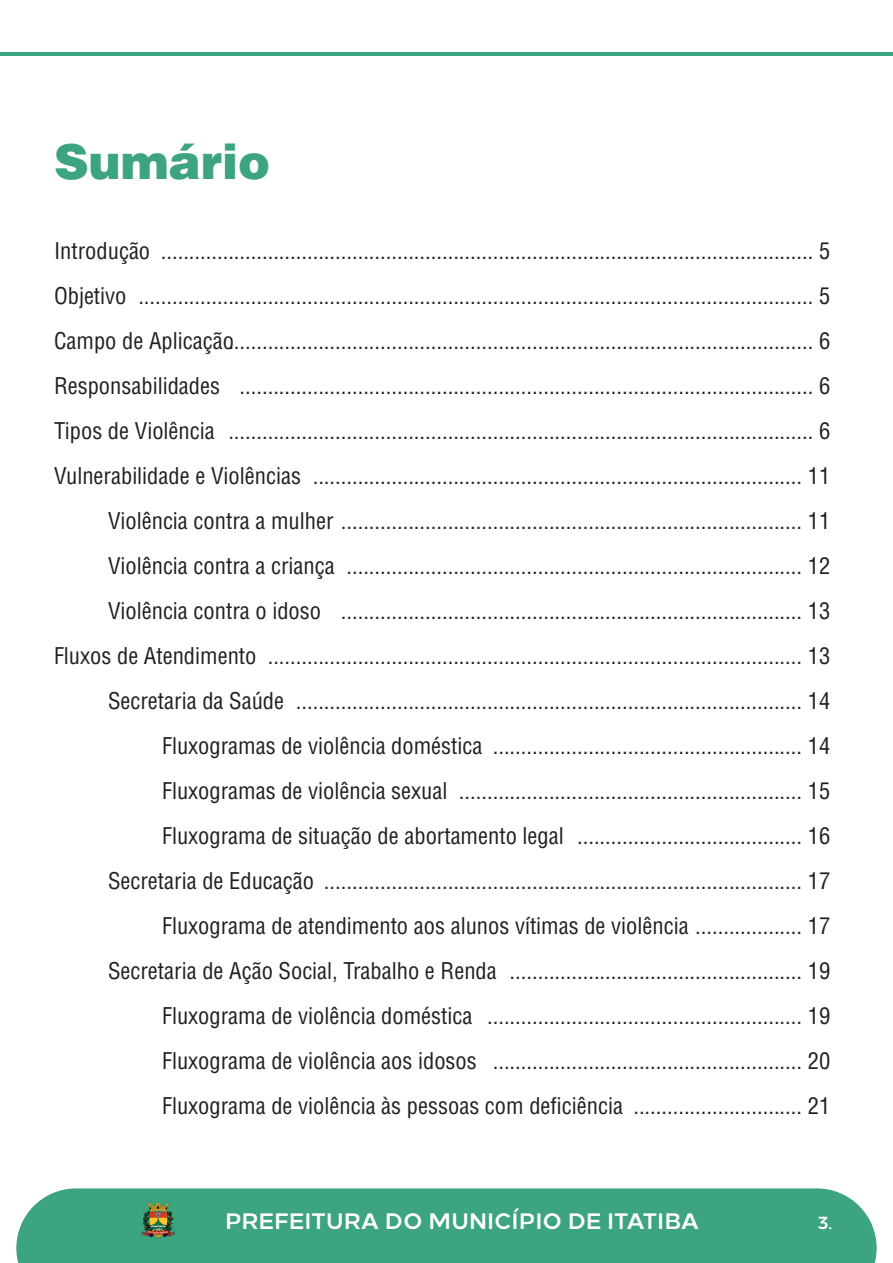
<style>
.page{position:relative;width:893px;height:1263px;background:#fff}
.page>*{position:absolute;margin:0;border:0;box-sizing:border-box;transform-origin:0 0}
.t1{font:900 48px "Helvetica LT Std";color:#3ca47e}
.t2{font:condensed 22.5px/45px "Helvetica LT Std";color:#231f20;text-align:right}
.t3{font:700 22.35px "Loew";color:#fff}
.t4{font:700 18px "Loew";color:#fff}
</style>
<div class="page">
<div style="left:16px;top:1188px;width:861px;height:75px;background:#3ca47e"></div>
<img style="left:141px;top:1201px;width:35px;height:37px">
<hr style="left:0;top:53px;width:893px;height:3px;background:#3ca47e">
<h1 class="t1" style="left:54px;top:130px;width:218px">Sumário</h1>
<p class="t2" style="left:54px;top:228px;width:98px">Introdução</p>
<p class="t2" style="left:54px;top:273px;width:74px">Objetivo</p>
<p class="t2" style="left:54px;top:318px;width:181px">Campo de Aplicação</p>
<p class="t2" style="left:54px;top:363px;width:168px">Responsabilidades</p>
<p class="t2" style="left:54px;top:408px;width:162px">Tipos de Violência</p>
<p class="t2" style="left:54px;top:453px;width:248px">Vulnerabilidade e Violências</p>
<p class="t2" style="left:108px;top:498px;width:724px">Violência contra a mulher .................................................................................. 11</p>
<p class="t2" style="left:108px;top:543px;width:228px">Violência contra a criança</p>
<p class="t2" style="left:108px;top:588px;width:215px">Violência contra o idoso</p>
<p class="t2" style="left:54px;top:633px;width:204px">Fluxos de Atendimento</p>
<p class="t2" style="left:108px;top:678px;width:178px">Secretaria da Saúde</p>
<p class="t2" style="left:162px;top:723px;width:322px">Fluxogramas de violência doméstica</p>
<p class="t2" style="left:162px;top:768px;width:287px">Fluxogramas de violência sexual</p>
<p class="t2" style="left:162px;top:813px;width:403px">Fluxograma de situação de abortamento legal</p>
<p class="t2" style="left:108px;top:858px;width:724px">Secretaria de Educação ..................................................................................... 17</p>
<p class="t2" style="left:162px;top:903px;width:670px">Fluxograma de atendimento aos alunos vítimas de violência ................... 17</p>
<p class="t2" style="left:108px;top:948px;width:390px">Secretaria de Ação Social, Trabalho e Renda</p>
<p class="t2" style="left:162px;top:993px;width:312px">Fluxograma de violência doméstica</p>
<p class="t2" style="left:162px;top:1038px;width:316px">Fluxograma de violência aos idosos</p>
<p class="t2" style="left:162px;top:1083px;width:463px">Fluxograma de violência às pessoas com deficiência</p>
<p class="t2" style="left:138px;top:228px;width:693px">.................................................................................................................... 5 ........................................................................................................................ 5 ........................................................................................................ 6 ...................................................................................................... 6 ........................................................................................................ 6 ....................................................................................... 11</p>
<p class="t2" style="left:268px;top:543px;width:564px">................................................................................. 12 .................................................................................. 13 ............................................................................................... 13 .......................................................................................... 14 ....................................................... 14 ............................................................. 15 ........................................ 16</p>
<p class="t2" style="left:487px;top:948px;width:345px">.................................................... 19 ........................................................ 19 ....................................................... 20 .............................. 21</p>
<p class="t3" style="left:225px;top:1202px;width:476px">PREFEITURA DO MUNICÍPIO DE ITATIBA</p>
<p class="t4" style="left:817px;top:1208px;width:16px">3.</p>
</div>
